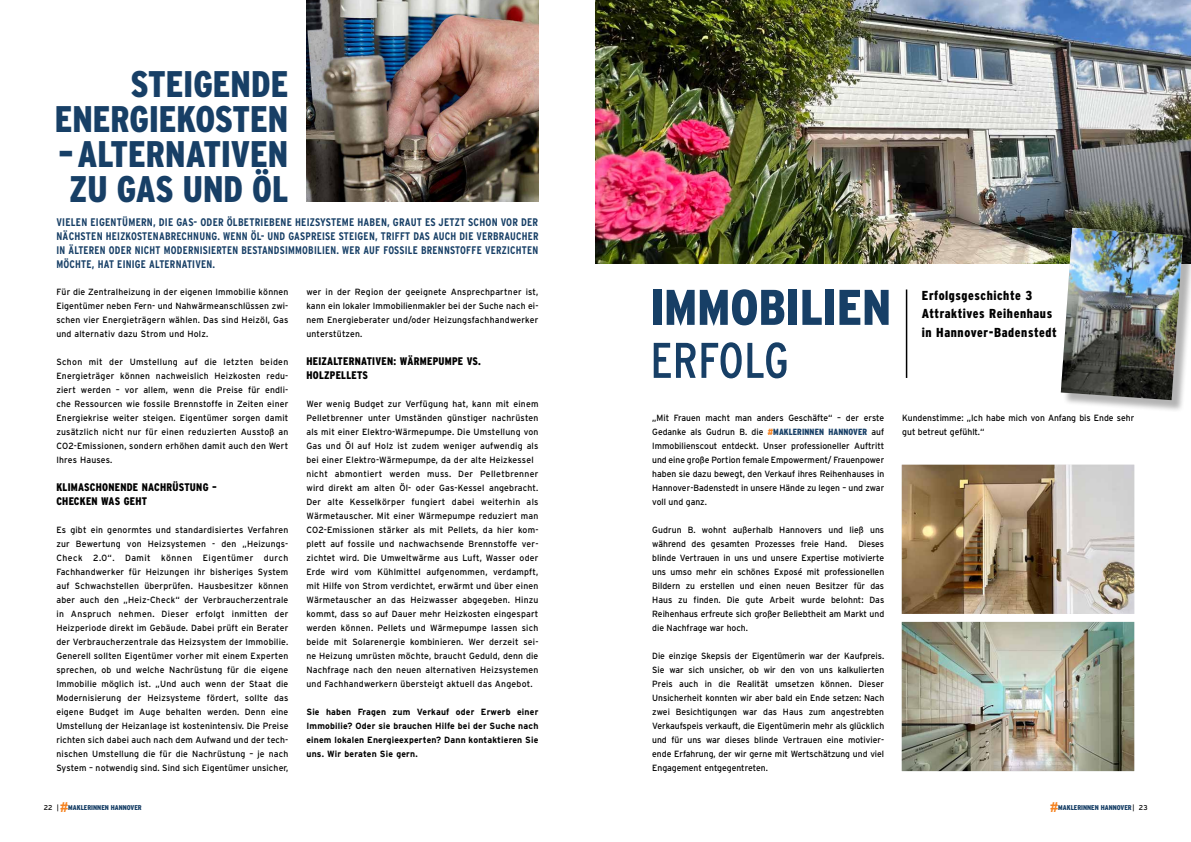
<style>
.page{position:relative;width:1191px;height:842px;background:#fff}
.page>*{position:absolute;margin:0;border:0;box-sizing:border-box;transform-origin:0 0}
.t1{font:900 50px "Interstate Condensed";color:#173f66}
.t2{font:condensed 50px "Interstate";color:#173f66}
.t3{font:900 37px/35px "Interstate Condensed";color:#173f66;text-align:right;scale:.95 1}
.t4{font:900 13px/18.4px "Interstate Condensed";letter-spacing:.045em;color:#000}
.t5{font:700 11px/14px "Interstate Condensed";letter-spacing:.02em;color:#173f66;text-align:justify}
.t6{font:900 11px/14px "Interstate Condensed";letter-spacing:.025em;color:#000;scale:.96 1}
.t7{font:9px/14px "Interstate";letter-spacing:.025em;color:#000;text-align:justify;scale:.96 1}
.t8{font:9px/14px "Interstate";letter-spacing:.025em;color:#000;text-align:justify;scale:.95 1}
.t9{font:700 9px/14px "Interstate";letter-spacing:.02em;color:#000;text-align:justify;scale:.96 1}
.t10{font:9px/14px "Interstate";color:#000;scale:.95 1}
.t11{font:900 7px "Interstate Condensed";color:#173f66}
.s1{font-family:"Interstate Condensed";font-weight:900;font-style:italic;color:#f58220}
.s2{font-family:"Interstate Condensed";font-weight:900;color:#173f66}
.s3{font-family:"Interstate";font-weight:400;color:#000}
.s4{font-family:"Arial";font-weight:700;font-size:13.7px;color:#f58220}
</style>
<div class="page">
<img style="left:595px;top:0;width:596px;height:264px">
<hr style="left:905px;top:289px;width:2px;height:89px;background:#000">
<div style="left:1062px;top:230px;width:129px;height:183px;background:#000;opacity:.3"></div>
<img style="left:1060px;top:228px;width:123px;height:172px">
<img style="left:901px;top:465px;width:233px;height:149px">
<img style="left:901px;top:622px;width:233px;height:149px">
<img style="left:306px;top:0;width:232px;height:201px">
<h2 class="t3" style="left:55px;top:66px;width:247px">STEIGENDE<br>ENERGIEKOSTEN</h2>
<h2 class="t3" style="left:58px;top:136px;width:244px;text-align:left">– ALTERNATIVEN<br>ZU GAS UND ÖL</h2>
<p class="t5" style="left:56px;top:215px;width:483px">VIELEN EIGENTÜMERN, DIE GAS- ODER ÖLBETRIEBENE HEIZSYSTEME HABEN, GRAUT ES JETZT SCHON VOR DER NÄCHSTEN HEIZKOSTENABRECHNUNG. WENN ÖL- UND GASPREISE STEIGEN, TRIFFT DAS AUCH DIE VERBRAUCHER IN ÄLTEREN ODER NICHT MODERNISIERTEN BESTANDSIMMOBILIEN. WER AUF FOSSILE BRENNSTOFFE VERZICHTEN MÖCHTE, HAT EINIGE ALTERNATIVEN.</p>
<p class="t7" style="left:56px;top:285px;width:243px">Für die Zentralheizung in der eigenen Immobilie können Eigentümer neben Fern- und Nahwärmeanschlüssen zwi&shy;schen vier Energieträgern wählen. Das sind Heizöl, Gas und alternativ dazu Strom und Holz.</p>
<p class="t7" style="left:56px;top:355px;width:243px">Schon mit der Umstellung auf die letzten beiden Energieträger können nachweislich Heizkosten redu&shy;ziert werden – vor allem, wenn die Preise für endli&shy;che Ressourcen wie fossile Brennstoffe in Zeiten einer Energiekrise weiter steigen. Eigentümer sorgen damit zusätzlich nicht nur für einen reduzierten Ausstoß an CO2-Emissionen, sondern erhöhen damit auch den Wert Ihres Hauses.</p>
<p class="t6" style="left:56px;top:480px;width:169px">KLIMASCHONENDE NACHRÜSTUNG –<br>CHECKEN WAS GEHT</p>
<p class="t7" style="left:56px;top:523px;width:243px">Es gibt ein genormtes und standardisiertes Verfahren zur Bewertung von Heizsystemen - den „Heizungs-Check 2.0“. Damit können Eigentümer durch Fachhandwerker für Heizungen ihr bisheriges System auf Schwachstellen überprüfen. Hausbesitzer können aber auch den „Heiz-Check“ der Verbraucherzentrale in Anspruch nehmen. Dieser erfolgt inmitten der Heizperiode direkt im Gebäude. Dabei prüft ein Berater der Verbraucherzentrale das Heizsystem der Immobilie.<br>Generell sollten Eigentümer vorher mit einem Experten sprechen, ob und welche Nachrüstung für die eigene Immobilie möglich ist. „Und auch wenn der Staat die Modernisierung der Heizsysteme fördert, sollte das eigene Budget im Auge behalten werden. Denn eine Umstellung der Heizanlage ist kostenintensiv. Die Preise richten sich dabei auch nach dem Aufwand und der tech&shy;nischen Umstellung die für die Nachrüstung – je nach System – notwendig sind. Sind sich Eigentümer unsicher,</p>
<p class="t7" style="left:306px;top:285px;width:243px">wer in der Region der geeignete Ansprechpartner ist, kann ein lokaler Immobilienmakler bei der Suche nach ei&shy;nem Energieberater und/oder Heizungsfachhandwerker unterstützen.</p>
<p class="t6" style="left:306px;top:354px;width:183px">HEIZALTERNATIVEN: WÄRMEPUMPE VS.<br>HOLZPELLETS</p>
<p class="t7" style="left:306px;top:397px;width:243px;text-align:left">Wer wenig Budget zur Verfügung hat, kann mit einem Pelletbrenner unter Umständen günstiger nachrüsten als mit einer Elektro-Wärmepumpe. Die Umstellung von Gas und Öl auf Holz ist zudem weniger aufwendig als bei einer Elektro-Wärmepumpe, da der alte Heizkessel nicht abmontiert werden muss. Der Pelletbrenner wird direkt am alten Öl- oder Gas-Kessel angebracht.<br>Der alte Kesselkörper fungiert dabei weiterhin als Wärmetauscher. Mit einer Wärmepumpe reduziert man CO2-Emissionen stärker als mit Pellets, da hier kom&shy;plett auf fossile und nachwachsende Brennstoffe ver&shy;zichtet wird. Die Umweltwärme aus Luft, Wasser oder Erde wird vom Kühlmittel aufgenommen, verdampft, mit Hilfe von Strom verdichtet, erwärmt und über einen Wärmetauscher an das Heizwasser abgegeben. Hinzu kommt, dass so auf Dauer mehr Heizkosten eingespart werden können. Pellets und Wärmepumpe lassen sich beide mit Solarenergie kombinieren. Wer derzeit sei&shy;ne Heizung umrüsten möchte, braucht Geduld, denn die Nachfrage nach den neuen alternativen Heizsystemen und Fachhandwerkern übersteigt aktuell das Angebot.</p>
<p class="t9" style="left:306px;top:705px;width:243px">Sie haben Fragen zum Verkauf oder Erwerb einer Immobilie? Oder sie brauchen Hilfe bei der Suche nach einem lokalen Energieexperten? Dann kontaktieren Sie uns. Wir beraten Sie gern.</p>
<h1 class="t1" style="left:650px;top:280px;width:242px">IMMOBILIEN</h1>
<h1 class="t2" style="left:650px;top:332px;width:141px">ERFOLG</h1>
<h3 class="t4" style="left:922px;top:286px;width:136px">Erfolgsgeschichte 3<br>Attraktives Reihenhaus in Hannover-Badenstedt</h3>
<p class="t8" style="left:652px;top:411px;width:246px">„Mit Frauen macht man anders Geschäfte“ – der erste Gedanke als Gudrun B. die <span class="s1">#</span><span class="s2">MAKLERINNEN HANNOVER</span> auf Immobilienscout entdeckt. Unser professioneller Auftritt und eine große Portion female Empowerment/ Frauenpower haben sie dazu bewegt, den Verkauf ihres Reihenhauses in Hannover-Badenstedt in unsere Hände zu legen – und zwar voll und ganz.</p>
<p class="t8" style="left:652px;top:523px;width:246px">Gudrun B. wohnt außerhalb Hannovers und ließ uns während des gesamten Prozesses freie Hand. Dieses blinde Vertrauen in uns und unsere Expertise motivierte uns umso mehr ein schönes Exposé mit professionellen Bildern zu erstellen und einen neuen Besitzer für das Haus zu finden. Die gute Arbeit wurde belohnt: Das Reihenhaus erfreute sich großer Beliebtheit am Markt und die Nachfrage war hoch.</p>
<p class="t8" style="left:652px;top:649px;width:246px">Die einzige Skepsis der Eigentümerin war der Kaufpreis.<br>Sie war sich unsicher, ob wir den von uns kalkulierten Preis auch in die Realität umsetzen können. Dieser Unsicherheit konnten wir aber bald ein Ende setzen: Nach zwei Besichtigungen war das Haus zum angestrebten Verkaufspeis verkauft, die Eigentümerin mehr als glücklich und für uns war dieses blinde Vertrauen eine motivier&shy;ende Erfahrung, der wir gerne mit Wertschätzung und viel Engagement entgegentreten.</p>
<p class="t10" style="left:902px;top:411px;width:246px">Kundenstimme: „Ich habe mich von Anfang bis Ende sehr gut betreut gefühlt.“</p>
<p class="t11" style="left:44px;top:803px;width:100px"><span class="s3">22 |</span> <span class="s4">#</span>MAKLERINNEN HANNOVER</p>
<p class="t11" style="left:1050px;top:803px;width:99px"><span class="s4">#</span>MAKLERINNEN HANNOVER<span class="s3">| 23</span></p>
</div>
